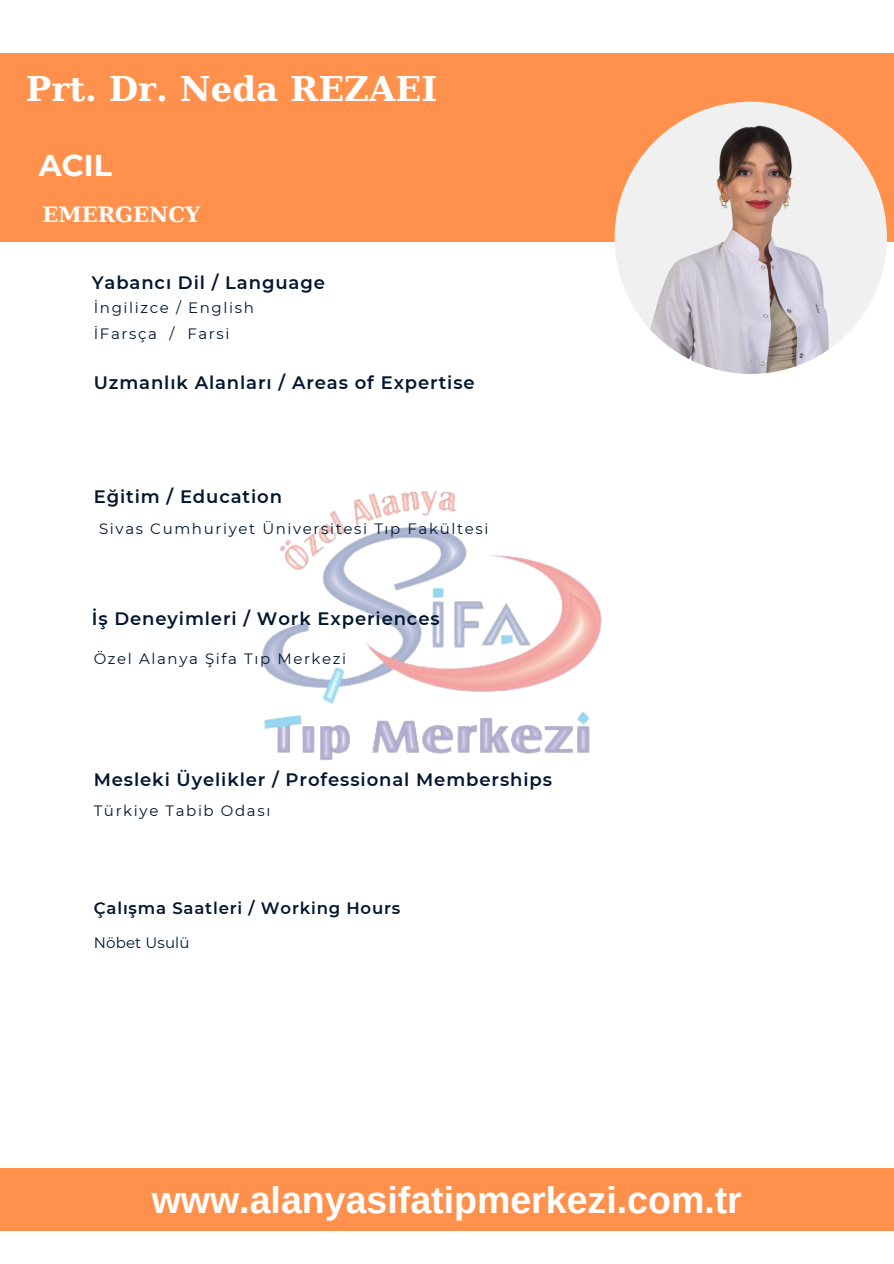
<style>
.page{position:relative;width:894px;height:1264px;background:#fff}
.page>*{position:absolute;margin:0;border:0;box-sizing:border-box;transform-origin:0 0}
.t1{font:700 37.5px "Arimo";color:#fff}
.t2{font:700 34.05px "DejaVu Serif";color:#fff}
.t3{font:700 30px "Montserrat";color:#fff}
.t4{font:700 21px "DejaVu Serif";color:#fff}
.t5{font:600 18px "Montserrat";letter-spacing:.05em;color:#001730}
.t6{font:600 16.5px "Montserrat";letter-spacing:.05em;color:#001730}
.t7{font:15px "Montserrat";letter-spacing:.105em;color:#001730}
.t8{font:15px "Montserrat";letter-spacing:.01em;color:#001730}
</style>
<div class="page">
<div style="left:0;top:54px;width:893px;height:188px;background:#ff914d"></div>
<img style="left:614px;top:102px;width:272px;height:272px;border-radius:50%">
<div style="left:0;top:1168px;width:893px;height:62px;background:#ff914d"></div>
<img style="left:262px;top:490px;width:340px;height:271px">
<p class="t2" style="left:26px;top:69px;width:413px">Prt. Dr. Neda REZAEI</p>
<h2 class="t3" style="left:39px;top:147px;width:74px">ACIL</h2>
<p class="t4" style="left:42px;top:203px;width:159px">EMERGENCY</p>
<h4 class="t5" style="left:92px;top:272px;width:235px">Yabancı Dil / Language</h4>
<h4 class="t7" style="left:94px;top:299px;width:162px">İngilizce / English</h4>
<p class="t7" style="left:94px;top:325px;width:135px">İFarsça / Farsi</p>
<p class="t5" style="left:94px;top:371px;width:382px">Uzmanlık Alanları / Areas of Expertise</p>
<h3 class="t5" style="left:94px;top:485px;width:190px">Eğitim / Education</h3>
<p class="t7" style="left:99px;top:519px;width:388px">Sivas Cumhuriyet Üniversi tesi Tıp Fakültesi</p>
<p class="t5" style="left:92px;top:607px;width:349px">İş Deneyimleri / Work Experiences</p>
<p class="t7" style="left:94px;top:649px;width:251px">Özel Alanya Şifa Tıp Merkezi</p>
<p class="t5" style="left:94px;top:768px;width:459px">Mesleki Üyelikler / Professional Memberships</p>
<h4 class="t7" style="left:94px;top:801px;width:178px">Türkiye Tabi b Odası</h4>
<h4 class="t6" style="left:94px;top:898px;width:308px">Çalışma Saatleri / Working Hours</h4>
<h4 class="t8" style="left:94px;top:933px;width:97px">Nöbet Usulü</h4>
<h4 class="t1" style="left:152px;top:1179px;width:591px">www.alanyasifatipmerkezi.com.tr</h4>
</div>
